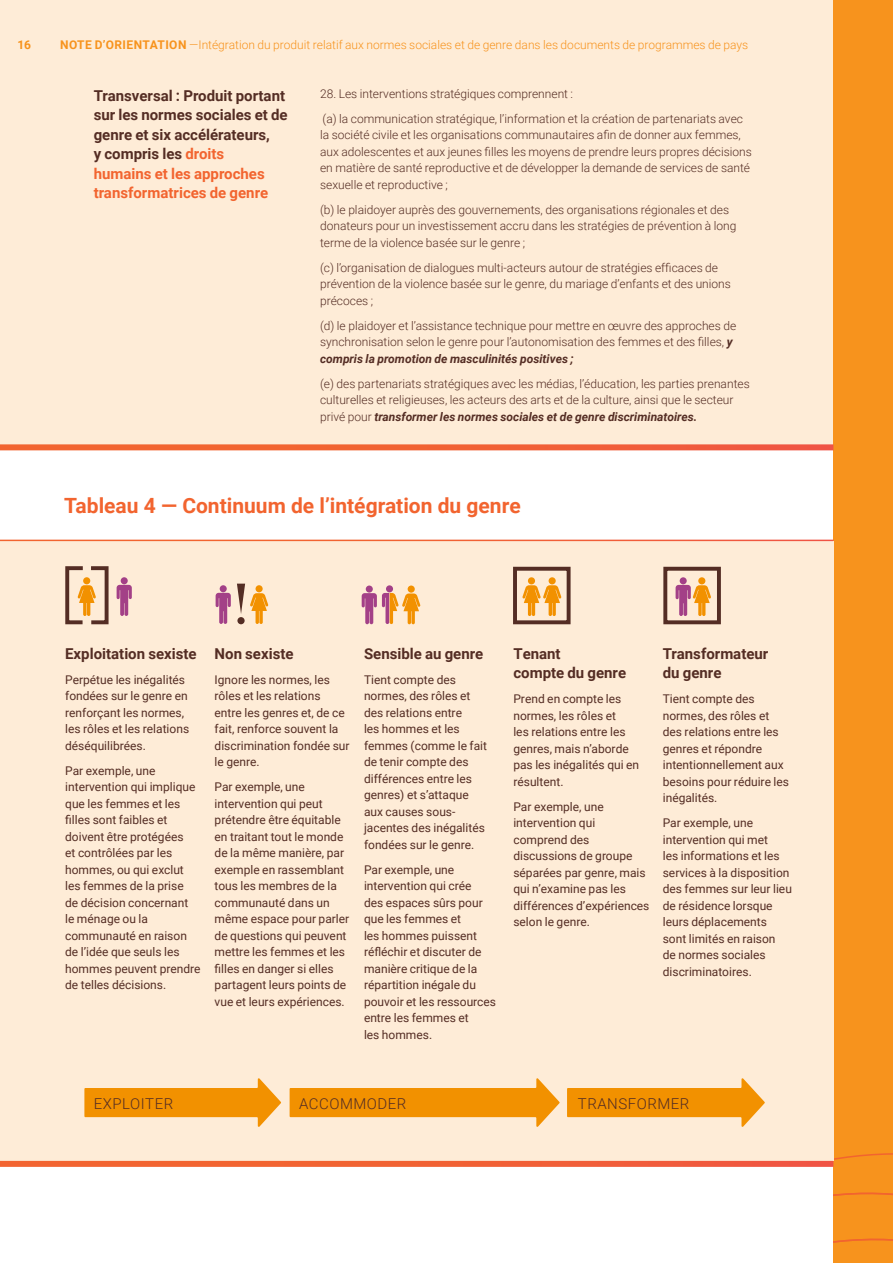
<style>
.page{position:relative;width:893px;height:1263px;background:#fff}
.page>*{position:absolute;margin:0;border:0;box-sizing:border-box;transform-origin:0 0}
.t1{font:700 21px "Roboto";color:#f2642f}
.T2{font:700 15px/19.5px "Roboto";color:#542d24}
.T2-2{font:300 15px "Roboto";letter-spacing:.035em;color:#542d24}
.T2-3{font:12px/16.5px "Roboto";color:#542d24}
.T1{font:300 12px/16.5px "Roboto";color:#542d24}
.t2{font:300 12px "Roboto";color:#f7931d}
.t3{font:700 12px "Roboto";color:#f7931d}
.s1{font-weight:700}
.s2{color:#f2642f}
.s3{font-weight:700;font-style:italic}
</style>
<div class="page">
<div style="left:0;top:0;width:893px;height:447px;background:#feecd7"></div>
<div style="left:833px;top:0;width:60px;height:1263px;background:#f7931d"></div>
<svg style="left:0;top:444px;width:833px;height:6px;background:#f1683f"></svg>
<svg style="left:833px;top:942px;width:60px;height:301px"></svg>
<div style="left:0;top:541px;width:833px;height:620px;background:#feecd7"></div>
<svg style="left:0;top:1161px;width:833px;height:6px;background:#f16239"></svg>
<div style="left:513px;top:567px;width:58px;height:57px;border:4px solid #542d24"></div>
<svg style="left:522px;top:577px;width:39px;height:39px"></svg>
<div style="left:663px;top:567px;width:58px;height:57px;border:4px solid #542d24"></div>
<svg style="left:676px;top:577px;width:35px;height:39px"></svg>
<svg style="left:237px;top:584px;width:31px;height:40px"></svg>
<svg style="left:216px;top:585px;width:15px;height:39px"></svg>
<svg style="left:65px;top:566px;width:44px;height:59px"></svg>
<svg style="left:117px;top:577px;width:15px;height:39px"></svg>
<svg style="left:362px;top:585px;width:58px;height:39px"></svg>
<svg style="left:84px;top:1078px;width:197px;height:49px"></svg>
<svg style="left:290px;top:1078px;width:270px;height:49px"></svg>
<svg style="left:567px;top:1078px;width:198px;height:49px"></svg>
<p class="t3" style="left:17px;top:36px;width:15px">16</p>
<p class="t2" style="left:60px;top:36px;width:690px"><span class="s1">NOTE D’ORIENTATION</span> —Intégration du produit relatif aux normes sociales et de genre dans les documents de programmes de pays</p>
<p class="T2" style="left:94px;top:85px;width:195px">Transversal : Produit portant sur les normes sociales et de genre et six accélérateurs,<br>y compris les <span class="s2">droits<br>humains et les approches transformatrices de genre</span></p>
<p class="T1" style="left:320px;top:85px;width:255px">28. Les interventions stratégiques comprennent :</p>
<p class="T1" style="left:320px;top:110px;width:433px">(a) la communication stratégique, l’information et la création de partenariats avec la société civile et les organisations communautaires afin de donner aux femmes, aux adolescentes et aux jeunes filles les moyens de prendre leurs propres décisions en matière de santé reproductive et de développer la demande de services de santé sexuelle et reproductive ;</p>
<p class="T1" style="left:320px;top:201px;width:418px">(b) le plaidoyer auprès des gouvernements, des organisations régionales et des donateurs pour un investissement accru dans les stratégies de prévention à long terme de la violence basée sur le genre ;</p>
<p class="T1" style="left:320px;top:259px;width:412px">(c) l’organisation de dialogues multi-acteurs autour de stratégies efficaces de prévention de la violence basée sur le genre, du mariage d’enfants et des unions précoces ;</p>
<p class="T1" style="left:320px;top:317px;width:418px">(d) le plaidoyer et l’assistance technique pour mettre en œuvre des approches de synchronisation selon le genre pour l’autonomisation des femmes et des filles, <span class="s3">y compris la promotion de masculinités positives ;</span></p>
<p class="T1" style="left:320px;top:375px;width:431px">(e) des partenariats stratégiques avec les médias, l’éducation, les parties prenantes culturelles et religieuses, les acteurs des arts et de la culture, ainsi que le secteur privé pour <span class="s3">transformer les normes sociales et de genre discriminatoires.</span></p>
<h3 class="t1" style="left:64px;top:491px;width:458px">Tableau 4 — Continuum de l’intégration du genre</h3>
<p class="T2" style="left:65px;top:643px;width:133px">Exploitation sexiste</p>
<p class="T2-3" style="left:65px;top:671px;width:126px">Perpétue les inégalités fondées sur le genre en renforçant les normes, les rôles et les relations déséquilibrées.</p>
<p class="T2-3" style="left:65px;top:762px;width:137px">Par exemple, une intervention qui implique que les femmes et les filles sont faibles et doivent être protégées<br>et contrôlées par les hommes, ou qui exclut les femmes de la prise<br>de décision concernant le ménage ou la communauté en raison de l’idée que seuls les hommes peuvent prendre de telles décisions.</p>
<p class="T2" style="left:215px;top:643px;width:80px">Non sexiste</p>
<p class="T2-3" style="left:215px;top:671px;width:137px">Ignore les normes, les rôles et les relations entre les genres et, de ce fait, renforce souvent la discrimination fondée sur le genre.</p>
<p class="T2-3" style="left:215px;top:778px;width:136px">Par exemple, une intervention qui peut prétendre être équitable en traitant tout le monde de la même manière, par exemple en rassemblant tous les membres de la communauté dans un même espace pour parler de questions qui peuvent mettre les femmes et les filles en danger si elles partagent leurs points de vue et leurs expériences.</p>
<p class="T2" style="left:364px;top:643px;width:121px">Sensible au genre</p>
<p class="T2-3" style="left:364px;top:671px;width:125px">Tient compte des normes, des rôles et des relations entre<br>les hommes et les femmes (comme le fait de tenir compte des différences entre les genres) et s’attaque aux causes sous&shy;jacentes des inégalités fondées sur le genre.</p>
<p class="T2-3" style="left:364px;top:861px;width:134px">Par exemple, une intervention qui crée<br>des espaces sûrs pour que les femmes et<br>les hommes puissent réfléchir et discuter de manière critique de la répartition inégale du pouvoir et les ressources entre les femmes et<br>les hommes.</p>
<p class="T2" style="left:513px;top:643px;width:114px">Tenant<br>compte du genre</p>
<p class="T2-3" style="left:513px;top:690px;width:127px">Prend en compte les normes, les rôles et<br>les relations entre les genres, mais n’aborde pas les inégalités qui en résultent.</p>
<p class="T2-3" style="left:513px;top:798px;width:138px">Par exemple, une intervention qui comprend des discussions de groupe séparées par genre, mais qui n’examine pas les différences d’expériences selon le genre.</p>
<p class="T2" style="left:663px;top:643px;width:107px">Transformateur du genre</p>
<p class="T2-3" style="left:663px;top:690px;width:128px">Tient compte des normes, des rôles et des relations entre les genres et répondre intentionnellement aux besoins pour réduire les inégalités.</p>
<p class="T2-3" style="left:663px;top:814px;width:131px">Par exemple, une intervention qui met<br>les informations et les services à la disposition des femmes sur leur lieu de résidence lorsque leurs déplacements sont limités en raison<br>de normes sociales discriminatoires.</p>
<p class="T2-2" style="left:94px;top:1093px;width:81px">EXPLOITER</p>
<p class="T2-2" style="left:299px;top:1093px;width:109px">ACCOMMODER</p>
<p class="T2-2" style="left:578px;top:1093px;width:113px">TRANSFORMER</p>
</div>
